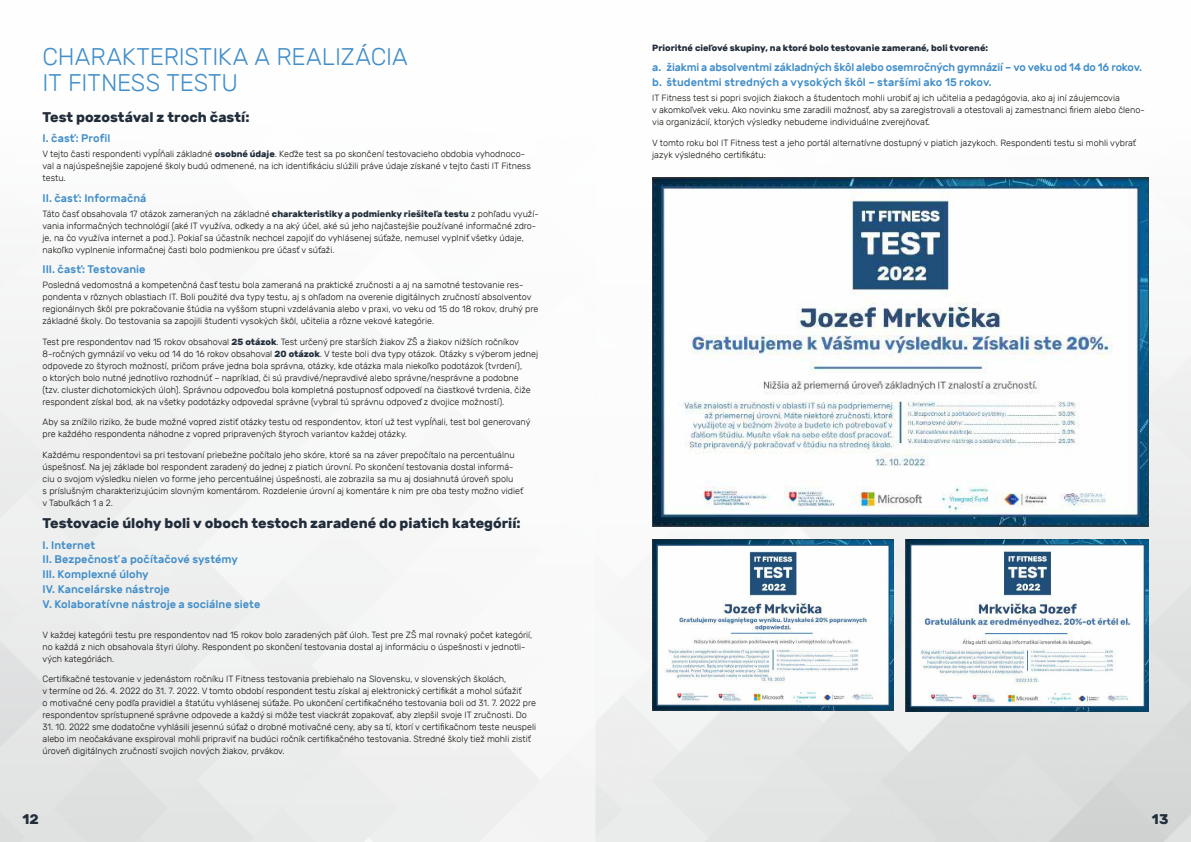
<style>
.page{position:relative;width:1191px;height:842px;background:#fff}
.page>*{position:absolute;margin:0;border:0;box-sizing:border-box;transform-origin:0 0}
.t1{font:300 24px/26px "Rubik";color:#418ec9}
.t2{font:700 14px "Rubik";color:#212d3a}
.t3{font:500 11px/14.8px "Rubik";color:#418ec9}
.t4{font:300 9px/12px "Rubik";color:#12120d}
.t5{font:700 9px "Rubik";color:#212d3a}
.s1{font-weight:700;color:#212d3a}
</style>
<div class="page">
<img style="left:0;top:177px;width:1191px;height:665px">
<img style="left:652px;top:178px;width:496px;height:349px">
<img style="left:652px;top:540px;width:241px;height:171px">
<img style="left:905px;top:540px;width:243px;height:171px">
<h1 class="t1" style="left:42px;top:44px;width:367px">CHARAKTERISTIKA A REALIZÁCIA<br>IT FITNESS TESTU</h1>
<h2 class="t2" style="left:43px;top:109px;width:208px">Test pozostával z troch častí:</h2>
<p class="t3" style="left:43px;top:131px;width:69px">I. časť: Profil</p>
<p class="t4" style="left:43px;top:148px;width:490px">V tejto časti respondenti vypĺňali základné <span class="s1">osobné údaje</span>. Keďže test sa po skončení testovacieho obdobia vyhodnoco&shy;val a najúspešnejšie zapojené školy budú odmenené, na ich identifikáciu slúžili práve údaje získané v tejto časti IT Fitness testu.</p>
<p class="t3" style="left:43px;top:191px;width:106px">II. časť: Informačná</p>
<p class="t4" style="left:43px;top:208px;width:498px">Táto časť obsahovala 17 otázok zameraných na základné <span class="s1">charakteristiky a podmienky riešiteľa testu</span> z pohľadu využí&shy;vania informačných technológií (aké IT využíva, odkedy a na aký účel, aké sú jeho najčastejšie používané informačné zdro&shy;je, na čo využíva internet a pod.). Pokiaľ sa účastník nechcel zapojiť do vyhlásenej súťaže, nemusel vyplniť všetky údaje, nakoľko vyplnenie informačnej časti bolo podmienkou pre účasť v súťaži.</p>
<p class="t3" style="left:43px;top:262px;width:104px">III. časť: Testovanie</p>
<p class="t4" style="left:43px;top:279px;width:497px">Posledná vedomostná a kompetenčná časť testu bola zameraná na praktické zručnosti a aj na samotné testovanie res&shy;pondenta v rôznych oblastiach IT. Boli použité dva typy testu, aj s ohľadom na overenie digitálnych zručností absolventov regionálnych škôl pre pokračovanie štúdia na vyššom stupni vzdelávania alebo v praxi, vo veku od 15 do 18 rokov, druhý pre základné školy. Do testovania sa zapojili študenti vysokých škôl, učitelia a rôzne vekové kategórie.</p>
<p class="t4" style="left:43px;top:336px;width:497px">Test pre respondentov nad 15 rokov obsahoval <span class="s1">25 otázok</span>. Test určený pre starších žiakov ZŠ a žiakov nižších ročníkov 8-ročných gymnázií vo veku od 14 do 16 rokov obsahoval <span class="s1">20 otázok</span>. V teste boli dva typy otázok. Otázky s výberom jednej odpovede zo štyroch možností, pričom práve jedna bola správna, otázky, kde otázka mala niekoľko podotázok (tvrdení),<br>o ktorých bolo nutné jednotlivo rozhodnúť – napríklad, či sú pravdivé/nepravdivé alebo správne/nesprávne a podobne<br>(tzv. cluster dichotomických úloh). Správnou odpoveďou bola kompletná postupnosť odpovedí na čiastkové tvrdenia, čiže respondent získal bod, ak na všetky podotázky odpovedal správne (vybral tú správnu odpoveď z dvojice možností).</p>
<p class="t4" style="left:43px;top:416px;width:489px">Aby sa znížilo riziko, že bude možné vopred zistiť otázky testu od respondentov, ktorí už test vypĺňali, test bol generovaný pre každého respondenta náhodne z vopred pripravených štyroch variantov každej otázky.</p>
<p class="t4" style="left:43px;top:449px;width:482px">Každému respondentovi sa pri testovaní priebežne počítalo jeho skóre, ktoré sa na záver prepočítalo na percentuálnu úspešnosť. Na jej základe bol respondent zaradený do jednej z piatich úrovní. Po skončení testovania dostal informá&shy;ciu o svojom výsledku nielen vo forme jeho percentuálnej úspešnosti, ale zobrazila sa mu aj dosiahnutá úroveň spolu<br>s príslušným charakterizujúcim slovným komentárom. Rozdelenie úrovní aj komentáre k nim pre oba testy možno vidieť v Tabuľkách 1 a 2.</p>
<h2 class="t2" style="left:43px;top:515px;width:479px">Testovacie úlohy boli v oboch testoch zaradené do piatich kategórií:</h2>
<p class="t3" style="left:43px;top:537px;width:219px">I. Internet<br>II. Bezpečnosť a počítačové systémy<br>III. Komplexné úlohy<br>IV. Kancelárske nástroje<br>V. Kolaboratívne nástroje a sociálne siete</p>
<p class="t4" style="left:43px;top:629px;width:491px">V každej kategórii testu pre respondentov nad 15 rokov bolo zaradených päť úloh. Test pre ZŠ mal rovnaký počet kategórií, no každá z nich obsahovala štyri úlohy. Respondent po skončení testovania dostal aj informáciu o úspešnosti v jednotli&shy;vých kategóriách.</p>
<p class="t4" style="left:43px;top:673px;width:495px">Certifikačné testovanie v jedenástom ročníku IT Fitness testovania prebiehalo na Slovensku, v slovenských školách,<br>v termíne od 26. 4. 2022 do 31. 7. 2022. V tomto období respondent testu získal aj elektronický certifikát a mohol súťažiť<br>o motivačné ceny podľa pravidiel a štatútu vyhlásenej súťaže. Po ukončení certifikačného testovania boli od 31. 7. 2022 pre respondentov sprístupnené správne odpovede a každý si môže test viackrát zopakovať, aby zlepšil svoje IT zručnosti. Do</p>
<p class="t4" style="left:43px;top:721px;width:495px">31. 10. 2022 sme dodatočne vyhlásili jesennú súťaž o drobné motivačné ceny, aby sa tí, ktorí v certifikačnom teste neuspeli alebo im neočakávane exspiroval mohli pripraviť na budúci ročník certifikačného testovania. Stredné školy tiež mohli zistiť úroveň digitálnych zručností svojich nových žiakov, prvákov.</p>
<p class="t5" style="left:652px;top:42px;width:337px">Prioritné cieľové skupiny, na ktoré bolo testovanie zamerané, boli tvorené:</p>
<p class="t3" style="left:652px;top:60px;width:491px">a. žiakmi a absolventmi základných škôl alebo osemročných gymnázií – vo veku od 14 do 16 rokov. b. študentmi stredných a vysokých škôl – staršími ako 15 rokov.</p>
<p class="t4" style="left:652px;top:92px;width:494px">IT Fitness test si popri svojich žiakoch a študentoch mohli urobiť aj ich učitelia a pedagógovia, ako aj iní záujemcovia<br>v akomkoľvek veku. Ako novinku sme zaradili možnosť, aby sa zaregistrovali a otestovali aj zamestnanci firiem alebo členo&shy;via organizácií, ktorých výsledky nebudeme individuálne zverejňovať.</p>
<p class="t4" style="left:652px;top:137px;width:485px">V tomto roku bol IT Fitness test a jeho portál alternatívne dostupný v piatich jazykoch. Respondenti testu si mohli vybrať jazyk výsledného certifikátu:</p>
<h2 class="t2" style="left:23px;top:811px;width:18px">12</h2>
<h2 class="t2" style="left:1152px;top:811px;width:18px">13</h2>
</div>
